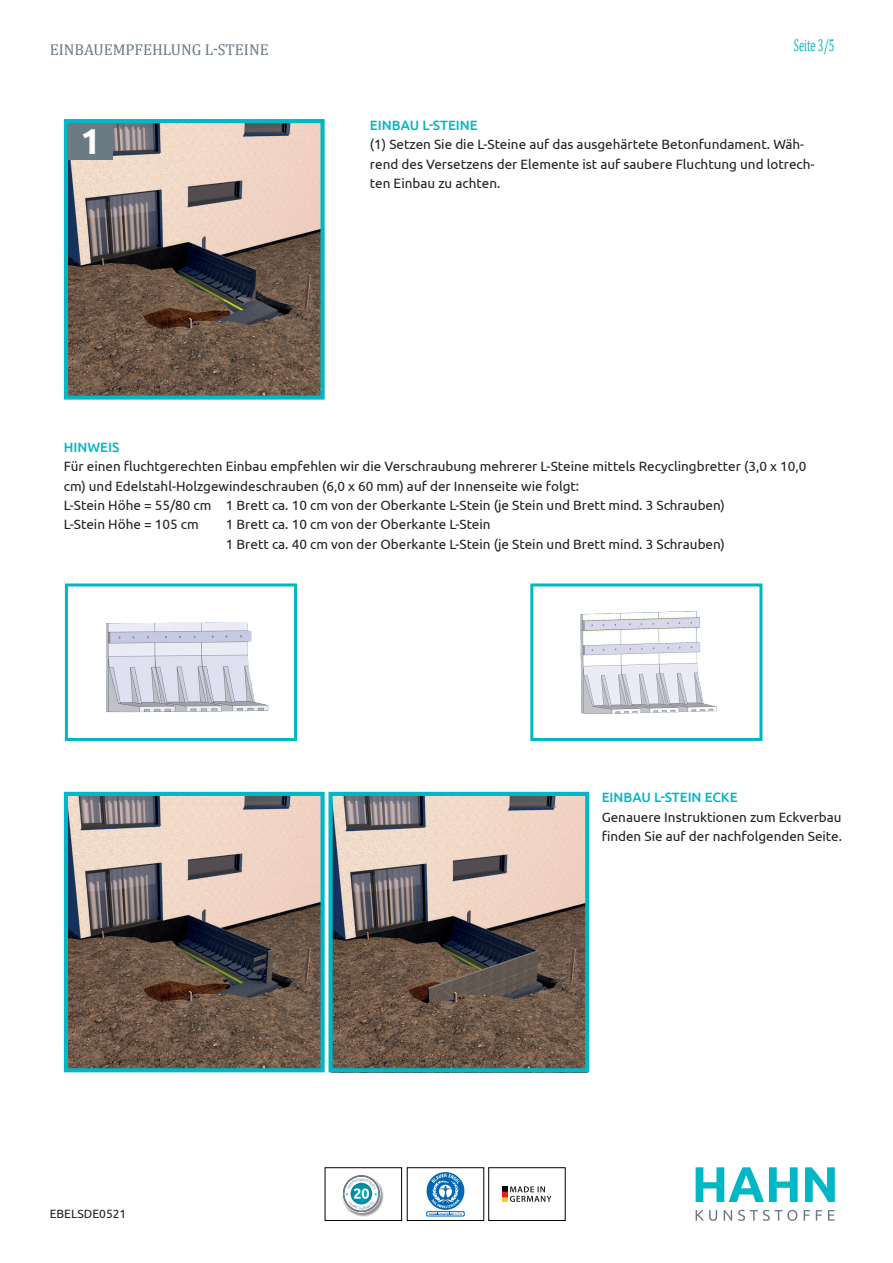
<style>
.page{position:relative;width:893px;height:1263px;background:#fff}
.page>*{position:absolute;margin:0;border:0;box-sizing:border-box;transform-origin:0 0}
.t1{font:700 36px "Ubuntu";color:#fff}
.t2{font:17.1px "Cambria";color:#00b7c5;scale:.61 1}
.t3{font:15.75px "Cambria";color:#6b7a83}
.t4{font:13.5px/19.5px "Ubuntu";color:#231f20}
.t5{font:500 13.5px "Ubuntu";color:#00b7c5}
.t6{font:12px "Ubuntu";color:#231f20}
</style>
<div class="page">
<div style="left:342px;top:1174px;width:43px;height:43px;background:#231f20;opacity:.5"></div>
<svg style="left:342px;top:1174px;width:39px;height:39px"></svg>
<div style="left:325px;top:1167px;width:77px;height:54px;border:1px solid #000"></div>
<div style="left:427px;top:1211px;width:37px;height:5px;border:1px solid #0166b3"></div>
<svg style="left:427px;top:1172px;width:37px;height:43px"></svg>
<div style="left:407px;top:1167px;width:77px;height:54px;border:1px solid #000"></div>
<svg style="left:510px;top:1186px;width:41px;height:16px"></svg>
<img style="left:502px;top:1186px;width:5px;height:16px">
<div style="left:488px;top:1167px;width:78px;height:54px;border:1px solid #000"></div>
<svg style="left:805px;top:1167px;width:30px;height:35px"></svg>
<svg style="left:696px;top:1210px;width:139px;height:11px"></svg>
<svg style="left:696px;top:1167px;width:102px;height:35px"></svg>
<img style="left:69px;top:124px;width:251px;height:271px">
<div style="left:64px;top:119px;width:261px;height:281px;border:4px solid #00b7c5"></div>
<img style="left:106px;top:622px;width:163px;height:91px">
<div style="left:65px;top:583px;width:232px;height:158px;border:3px solid #00b7c5"></div>
<img style="left:580px;top:611px;width:137px;height:103px">
<div style="left:530px;top:583px;width:232px;height:158px;border:3px solid #00b7c5"></div>
<img style="left:69px;top:797px;width:251px;height:270px">
<div style="left:64px;top:792px;width:261px;height:280px;border:4px solid #00b7c5"></div>
<img style="left:333px;top:797px;width:251px;height:270px">
<div style="left:328px;top:792px;width:261px;height:280px;border:4px solid #00b7c5"></div>
<div style="left:68px;top:123px;width:45px;height:37px;background:#6b7a83"></div>
<svg style="left:343px;top:1175px;width:37px;height:37px"></svg>
<p class="t3" style="left:50px;top:40px;width:221px">EINBAUEMPFEHLUNG L-STEINE</p>
<p class="t2" style="left:794px;top:35px;width:69px">Seite 3/5</p>
<h1 class="t1" style="left:80px;top:120px;width:22px">1</h1>
<p class="t5" style="left:370px;top:116px;width:109px">EINBAU L-STEINE</p>
<p class="t4" style="left:370px;top:134px;width:446px">(1) Setzen Sie die L-Steine auf das ausgehärtete Betonfundament. Wäh&shy;rend des Versetzens der Elemente ist auf saubere Fluchtung und lotrech&shy;ten Einbau zu achten.</p>
<p class="t5" style="left:64px;top:438px;width:57px">HINWEIS</p>
<p class="t4" style="left:64px;top:456px;width:744px">Für einen fluchtgerechten Einbau empfehlen wir die Verschraubung mehrerer L-Steine mittels Recyclingbretter (3,0 x 10,0 cm) und Edelstahl-Holzgewindeschrauben (6,0 x 60 mm) auf der Innenseite wie folgt:<br>L-Stein Höhe = 55/80 cm 1 Brett ca. 10 cm von der Oberkante L-Stein (je Stein und Brett mind. 3 Schrauben)<br>L-Stein Höhe = 105 cm</p>
<p class="t4" style="left:226px;top:514px;width:501px">1 Brett ca. 10 cm von der Oberkante L-Stein<br>1 Brett ca. 40 cm von der Oberkante L-Stein (je Stein und Brett mind. 3 Schrauben)</p>
<p class="t6" style="left:50px;top:1207px;width:78px">EBELSDE0521</p>
<p class="t5" style="left:602px;top:789px;width:137px">EINBAU L-STEIN ECKE</p>
<p class="t4" style="left:602px;top:807px;width:242px">Genauere Instruktionen zum Eckverbau finden Sie auf der nachfolgenden Seite.</p>
</div>
